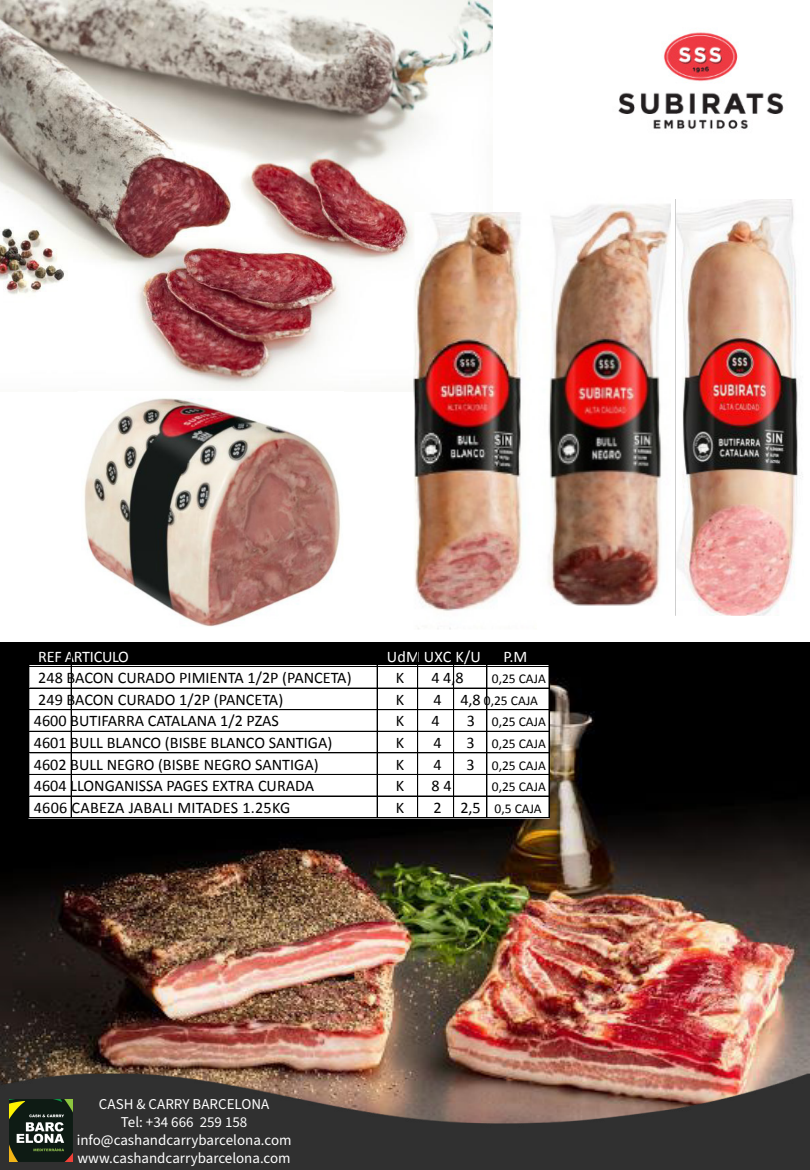
<style>
.page{position:relative;width:810px;height:1170px;background:#fff}
.page>*{position:absolute;margin:0;border:0;box-sizing:border-box;transform-origin:0 0}
.t1{font:16.2px "Calibri";color:#000}
.t2{font:16.2px "Calibri";letter-spacing:-.02em;color:#fff}
.t3{font:15px/18px "Source Sans 3";color:#fff;text-align:center}
.t4{font:13.5px "Calibri";color:#000}
.s1{font-size:16.2px}
</style>
<div class="page">
<img style="left:0;top:642px;width:810px;height:432px">
<img style="left:0;top:1074px;width:810px;height:96px">
<img style="left:29px;top:645px;width:520px;height:172px">
<hr style="left:29px;top:644px;width:520px;height:1px;background:#000">
<hr style="left:29px;top:666px;width:520px;height:1px;background:#000">
<hr style="left:29px;top:688px;width:520px;height:1px;background:#000">
<hr style="left:29px;top:709px;width:520px;height:1px;background:#000">
<hr style="left:29px;top:731px;width:520px;height:1px;background:#000">
<hr style="left:29px;top:752px;width:520px;height:1px;background:#000">
<hr style="left:29px;top:774px;width:520px;height:1px;background:#000">
<hr style="left:29px;top:796px;width:520px;height:1px;background:#000">
<hr style="left:28px;top:644px;width:1px;height:174px;background:#000">
<hr style="left:71px;top:645px;width:1px;height:173px;background:#000">
<hr style="left:377px;top:645px;width:1px;height:173px;background:#000">
<hr style="left:417px;top:645px;width:1px;height:173px;background:#000">
<hr style="left:453px;top:645px;width:1px;height:173px;background:#000">
<hr style="left:486px;top:645px;width:1px;height:173px;background:#000">
<hr style="left:29px;top:817px;width:520px;height:1px;background:#000">
<hr style="left:549px;top:645px;width:1px;height:173px;background:#000">
<img style="left:0;top:0;width:492px;height:391px">
<img style="left:618px;top:32px;width:166px;height:97px">
<img style="left:675px;top:199px;width:128px;height:416px">
<img style="left:84px;top:398px;width:257px;height:229px">
<img style="left:414px;top:212px;width:108px;height:417px">
<img style="left:547px;top:204px;width:124px;height:401px">
<img style="left:10px;top:1099px;width:62px;height:62px">
<p class="t2" style="left:38px;top:645px;width:92px">REF ARTICULO</p>
<p class="t2" style="left:387px;top:645px;width:96px">UdM UXC K/U</p>
<p class="t2" style="left:504px;top:645px;width:25px">P.M</p>
<p class="t1" style="left:38px;top:666px;width:315px">248 BACON CURADO PIMIENTA 1/2P (PANCETA)</p>
<p class="t1" style="left:396px;top:666px;width:10px">K</p>
<p class="t1" style="left:432px;top:666px;width:33px">4 4,8</p>
<p class="t4" style="left:492px;top:669px;width:55px">0,25 CAJA</p>
<p class="t1" style="left:38px;top:688px;width:246px">249 BACON CURADO 1/2P (PANCETA)</p>
<p class="t1" style="left:396px;top:688px;width:10px">K</p>
<p class="t4" style="left:434px;top:691px;width:106px"><span class="s1">4 4,8</span> 0,25 CAJA</p>
<p class="t1" style="left:34px;top:710px;width:247px">4600 BUTIFARRA CATALANA 1/2 PZAS</p>
<p class="t1" style="left:396px;top:710px;width:10px">K</p>
<p class="t1" style="left:432px;top:710px;width:10px">4</p>
<p class="t4" style="left:467px;top:712px;width:81px"><span class="s1">3</span> 0,25 CAJA</p>
<p class="t1" style="left:34px;top:731px;width:300px">4601 BULL BLANCO (BISBE BLANCO SANTIGA)</p>
<p class="t1" style="left:396px;top:731px;width:10px">K</p>
<p class="t1" style="left:434px;top:731px;width:10px">4</p>
<p class="t4" style="left:467px;top:734px;width:81px"><span class="s1">3</span> 0,25 CAJA</p>
<p class="t1" style="left:34px;top:753px;width:286px">4602 BULL NEGRO (BISBE NEGRO SANTIGA)</p>
<p class="t1" style="left:396px;top:753px;width:10px">K</p>
<p class="t1" style="left:434px;top:753px;width:10px">4</p>
<p class="t4" style="left:467px;top:756px;width:81px"><span class="s1">3</span> 0,25 CAJA</p>
<p class="t1" style="left:34px;top:774px;width:282px">4604 LLONGANISSA PAGES EXTRA CURADA</p>
<p class="t1" style="left:396px;top:774px;width:10px">K</p>
<p class="t1" style="left:432px;top:774px;width:22px">8 4</p>
<p class="t4" style="left:492px;top:777px;width:55px">0,25 CAJA</p>
<p class="t1" style="left:34px;top:796px;width:258px">4606 CABEZA JABALI MITADES 1.25KG</p>
<p class="t1" style="left:396px;top:796px;width:10px">K</p>
<p class="t4" style="left:434px;top:799px;width:110px"><span class="s1">2 2,5</span> 0,5 CAJA</p>
<p class="t3" style="left:77px;top:1095px;width:216px">CASH &amp; CARRY BARCELONA<br>Tel: +34 666 259 158 info@cashandcarrybarcelona.com www.cashandcarrybarcelona.com</p>
</div>
